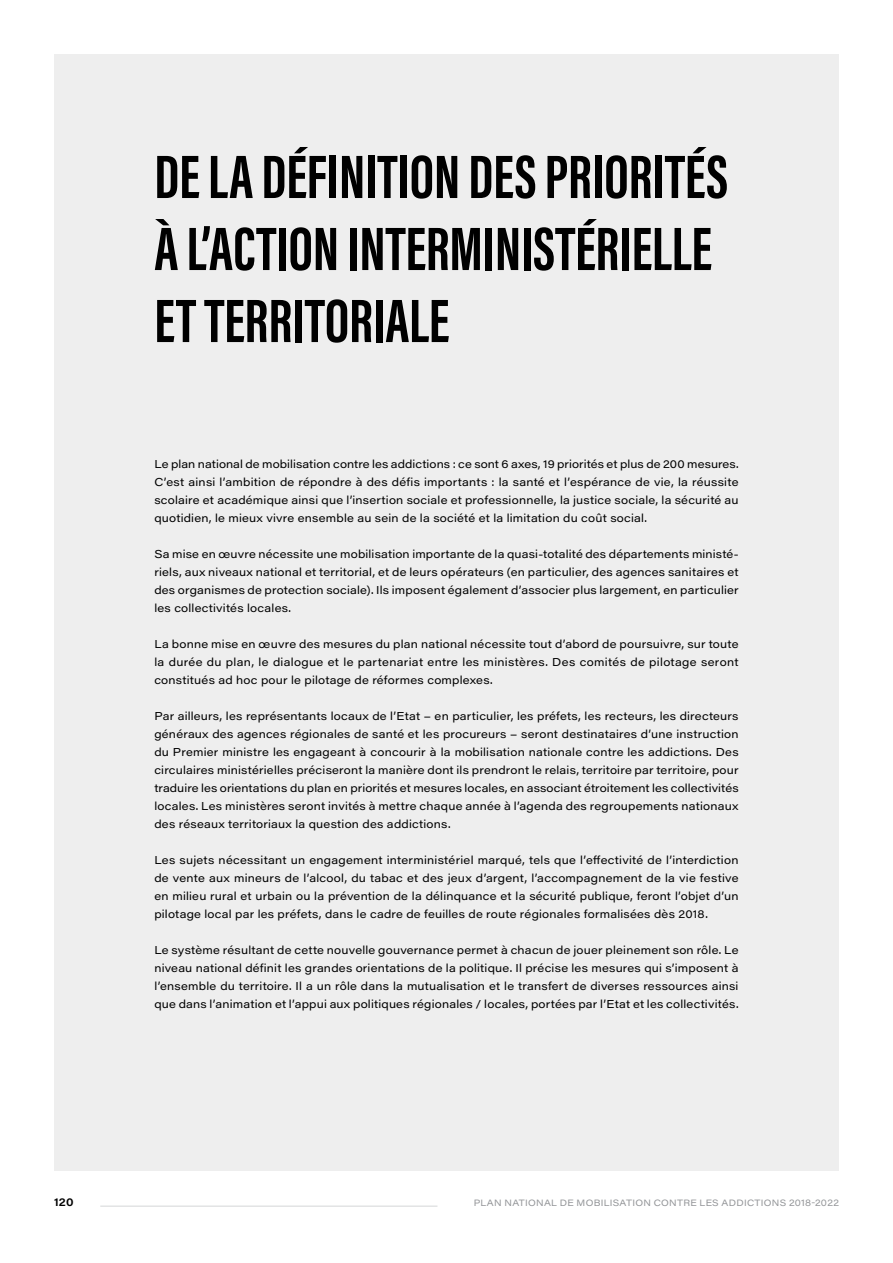
<style>
.page{position:relative;width:893px;height:1263px;background:#fff}
.page>*{position:absolute;margin:0;border:0;box-sizing:border-box;transform-origin:0 0}
.t1{font:700 63px/72px "Acumin Pro Extra Cond";color:#000}
.t2{font:11.25px/18px "Acumin Pro Wide";letter-spacing:.02em;color:#000;text-align:justify}
.t3{font:600 11.25px "Acumin Pro Wide";color:#000}
.t4{font:9px "Acumin Pro Wide";letter-spacing:.035em;color:#939598}
</style>
<div class="page">
<hr style="left:100px;top:1205px;width:337px;height:2px;background:#939598">
<div style="left:54px;top:54px;width:785px;height:1116px;background:#eee"></div>
<h1 class="t1" style="left:154px;top:140px;width:575px">DE LA DÉFINITION DES PRIORITÉS<br>À L’ACTION INTERMINISTÉRIELLE<br>ET TERRITORIALE</h1>
<p class="t2" style="left:154px;top:454px;width:586px">Le plan national de mobilisation contre les addictions : ce sont 6 axes, 19 priorités et plus de 200 mesures.<br>C’est ainsi l’ambition de répondre à des défis importants : la santé et l’espérance de vie, la réussite scolaire et académique ainsi que l’insertion sociale et professionnelle, la justice sociale, la sécurité au quotidien, le mieux vivre ensemble au sein de la société et la limitation du coût social.</p>
<p class="t2" style="left:154px;top:544px;width:586px">Sa mise en œuvre nécessite une mobilisation importante de la quasi-totalité des départements ministé&shy;riels, aux niveaux national et territorial, et de leurs opérateurs (en particulier, des agences sanitaires et des organismes de protection sociale). Ils imposent également d’associer plus largement, en particulier les collectivités locales.</p>
<p class="t2" style="left:154px;top:634px;width:586px">La bonne mise en œuvre des mesures du plan national nécessite tout d’abord de poursuivre, sur toute la durée du plan, le dialogue et le partenariat entre les ministères. Des comités de pilotage seront constitués ad hoc pour le pilotage de réformes complexes.</p>
<p class="t2" style="left:154px;top:706px;width:586px">Par ailleurs, les représentants locaux de l’Etat – en particulier, les préfets, les recteurs, les directeurs généraux des agences régionales de santé et les procureurs – seront destinataires d’une instruction du Premier ministre les engageant à concourir à la mobilisation nationale contre les addictions. Des circulaires ministérielles préciseront la manière dont ils prendront le relais, territoire par territoire, pour traduire les orientations du plan en priorités et mesures locales, en associant étroitement les collectivités locales. Les ministères seront invités à mettre chaque année à l’agenda des regroupements nationaux des réseaux territoriaux la question des addictions.</p>
<p class="t2" style="left:154px;top:850px;width:586px">Les sujets nécessitant un engagement interministériel marqué, tels que l’effectivité de l’interdiction de vente aux mineurs de l’alcool, du tabac et des jeux d’argent, l’accompagnement de la vie festive en milieu rural et urbain ou la prévention de la délinquance et la sécurité publique, feront l’objet d’un pilotage local par les préfets, dans le cadre de feuilles de route régionales formalisées dès 2018.</p>
<p class="t2" style="left:154px;top:940px;width:586px">Le système résultant de cette nouvelle gouvernance permet à chacun de jouer pleinement son rôle. Le niveau national définit les grandes orientations de la politique. Il précise les mesures qui s’imposent à l’ensemble du territoire. Il a un rôle dans la mutualisation et le transfert de diverses ressources ainsi que dans l’animation et l’appui aux politiques régionales / locales, portées par l’Etat et les collectivités.</p>
<p class="t3" style="left:54px;top:1194px;width:21px">120</p>
<p class="t4" style="left:474px;top:1196px;width:367px">PLAN NATIONAL DE MOBILISATION CONTRE LES ADDICTIONS 2018-2022</p>
</div>
